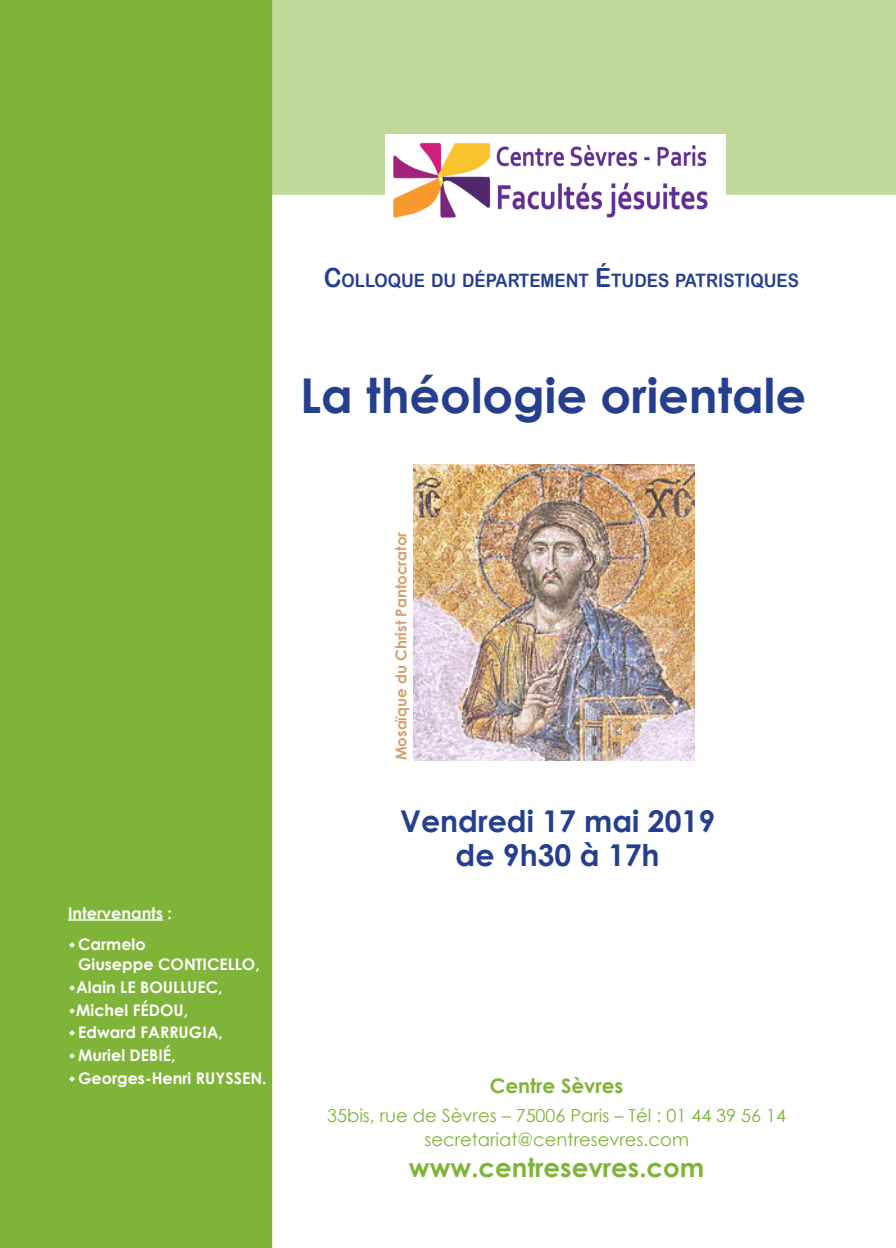
<style>
.page{position:relative;width:896px;height:1248px;background:#fff}
.page>*{position:absolute;margin:0;border:0;box-sizing:border-box;transform-origin:0 0}
.t1{font:700 48px "Century Gothic";color:#253f8e}
.Date{font:700 30px "Century Gothic";color:#253f8e}
.t2{font:700 26px "Century Gothic";color:#7fb438}
.t3{font:700 20px "Century Gothic";color:#7fb438}
.t4{font:18.4px "Arial Rounded MT Bold";color:#253f8e;scale:.91 1}
.t5{font:18px "Century Gothic";color:#7fb438}
.t6{font:700 16px "Century Gothic";color:#fff}
.t7{font:700 15px "Century Gothic";color:#d4a16c}
.s1{font-size:26.4px}
</style>
<div class="page">
<div style="left:0;top:0;width:272px;height:1247px;background:#7fb438"></div>
<svg style="left:57px;top:0;width:839px;height:195px;fill:#bfd99b"></svg>
<img style="left:385px;top:134px;width:340px;height:84px">
<hr style="left:68px;top:919px;width:95px;height:1px;background:#fff">
<div style="left:412px;top:459px;width:282px;height:301px;background:linear-gradient(to right,#fff,#fff)"></div>
<img style="left:414px;top:464px;width:280px;height:296px">
<svg style="left:69px;top:941px;width:6px;height:6px"></svg>
<svg style="left:69px;top:984px;width:6px;height:6px"></svg>
<svg style="left:69px;top:1007px;width:6px;height:6px"></svg>
<svg style="left:69px;top:1030px;width:6px;height:6px"></svg>
<svg style="left:69px;top:1053px;width:6px;height:5px"></svg>
<svg style="left:69px;top:1075px;width:6px;height:6px"></svg>
<p class="t4" style="left:324px;top:269px;width:523px"><span class="s1">C</span>OLLOQUE DU DÉPARTEMENT <span class="s1">É</span>TUDES PATRISTIQUES</p>
<p class="t1" style="left:300px;top:358px;width:507px">La théologie orientale</p>
<p class="t6" style="left:68px;top:900px;width:105px">Intervenants :</p>
<p class="t6" style="left:78px;top:931px;width:69px">Carmelo</p>
<p class="t6" style="left:78px;top:951px;width:183px">Giuseppe CONTICELLO,</p>
<p class="t6" style="left:76px;top:974px;width:148px">Alain LE BOULLUEC,</p>
<p class="t6" style="left:76px;top:997px;width:114px">Michel FÉDOU,</p>
<p class="t6" style="left:78px;top:1020px;width:146px">Edward FARRUGIA,</p>
<p class="t6" style="left:78px;top:1043px;width:99px">Muriel DEBIÉ,</p>
<p class="t6" style="left:78px;top:1066px;width:190px">Georges-Henri RUYSSEN.</p>
<p class="t7" style="left:390px;top:760px;width:230px;rotate:-90deg">Mosaïque du Christ Pantocrator</p>
<p class="Date" style="left:400px;top:798px;width:317px">Vendredi 17 mai 2019</p>
<p class="Date" style="left:455px;top:832px;width:205px">de 9h30 à 17h</p>
<p class="t3" style="left:490px;top:1070px;width:135px">Centre Sèvres</p>
<p class="t5" style="left:327px;top:1102px;width:460px">35bis, rue de Sèvres – 75006 Paris – Tél : 01 44 39 56 14</p>
<p class="t5" style="left:424px;top:1126px;width:266px">secretariat@centresevres.com</p>
<p class="t2" style="left:409px;top:1147px;width:297px">www.centresevres.com</p>
</div>
